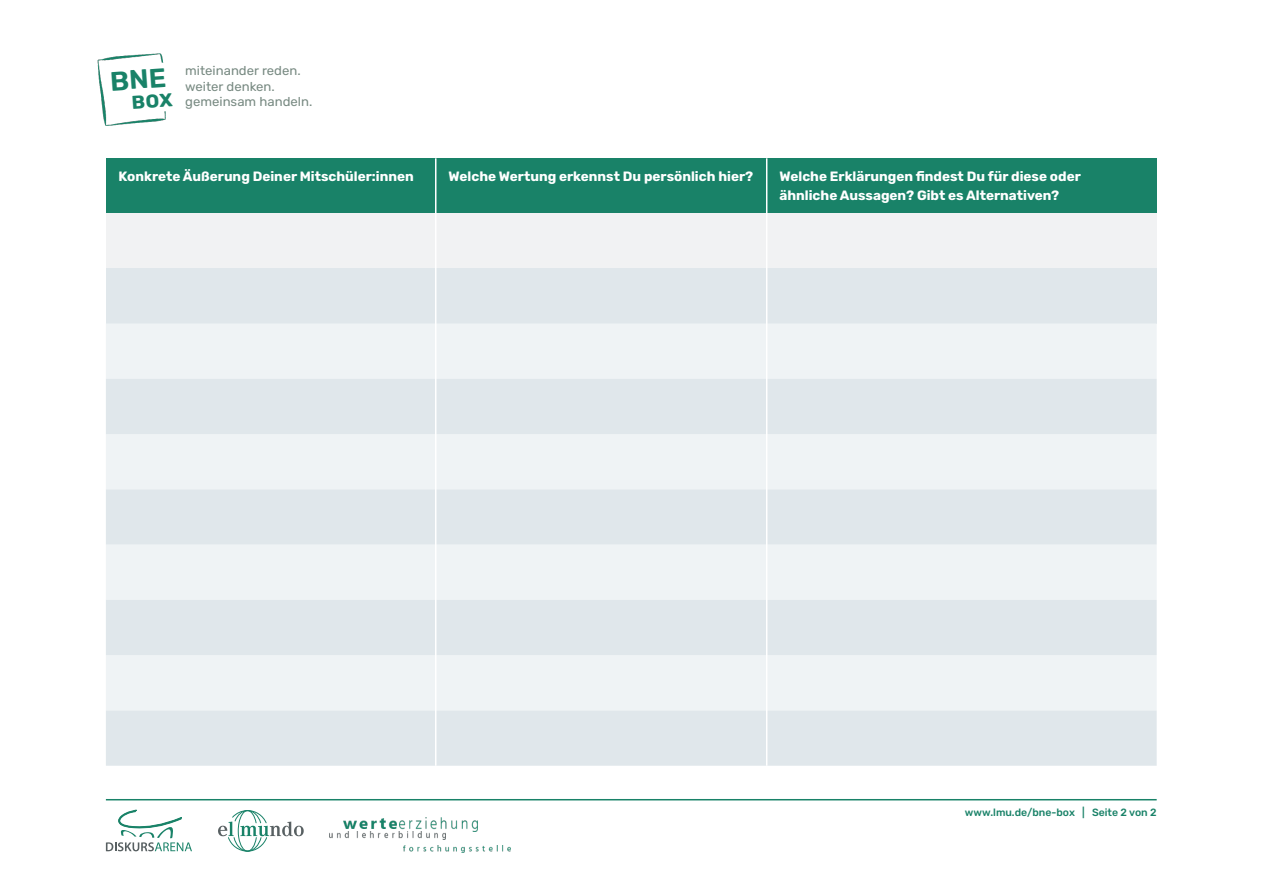
<style>
.page{position:relative;width:1263px;height:893px;background:#fff}
.page>*{position:absolute;margin:0;border:0;box-sizing:border-box;transform-origin:0 0}
.t1{font:700 13.5px/19.5px "Rubik";color:#fff}
.t2{font:12.75px/15.5px "Rubik";color:#788a82}
.t3{font:500 10.5px "Rubik";color:#198268}
</style>
<div class="page">
<img style="left:97px;top:53px;width:69px;height:73px">
<hr style="left:106px;top:799px;width:1051px;height:1px;background:#198268">
<svg style="left:106px;top:810px;width:86px;height:41px"></svg>
<svg style="left:218px;top:810px;width:86px;height:41px"></svg>
<img style="left:343px;top:817px;width:135px;height:23px">
<img style="left:403px;top:845px;width:108px;height:8px">
<img style="left:329px;top:831px;width:116px;height:8px">
<img style="left:400px;top:818px;width:78px;height:13px">
<img style="left:344px;top:818px;width:52px;height:10px">
<div style="left:106px;top:158px;width:1051px;height:55px;background:#198268"></div>
<div style="left:106px;top:213px;width:1051px;height:55px;background:#f1f2f3"></div>
<div style="left:106px;top:268px;width:1051px;height:55px;background:#e0e7eb"></div>
<div style="left:106px;top:323px;width:1051px;height:56px;background:#eff3f5"></div>
<svg style="left:106px;top:379px;width:1051px;height:387px;fill:#e0e7eb"></svg>
<hr style="left:435px;top:158px;width:1px;height:608px;background:#fff">
<hr style="left:766px;top:158px;width:1px;height:608px;background:#fff">
<svg style="left:111px;top:60px;width:55px;height:52px"></svg>
<p class="t2" style="left:185px;top:63px;width:129px">miteinander reden. weiter denken. gemeinsam handeln.</p>
<p class="t1" style="left:119px;top:166px;width:297px">Konkrete Äußerung Deiner Mitschüler:innen</p>
<p class="t1" style="left:448px;top:166px;width:306px">Welche Wertung erkennst Du persönlich hier?</p>
<p class="t1" style="left:779px;top:166px;width:303px">Welche Erklärungen findest Du für diese oder ähnliche Aussagen? Gibt es Alternativen?</p>
<p class="t3" style="left:965px;top:806px;width:193px">www.lmu.de/bne-box | Seite 2 von 2</p>
</div>
